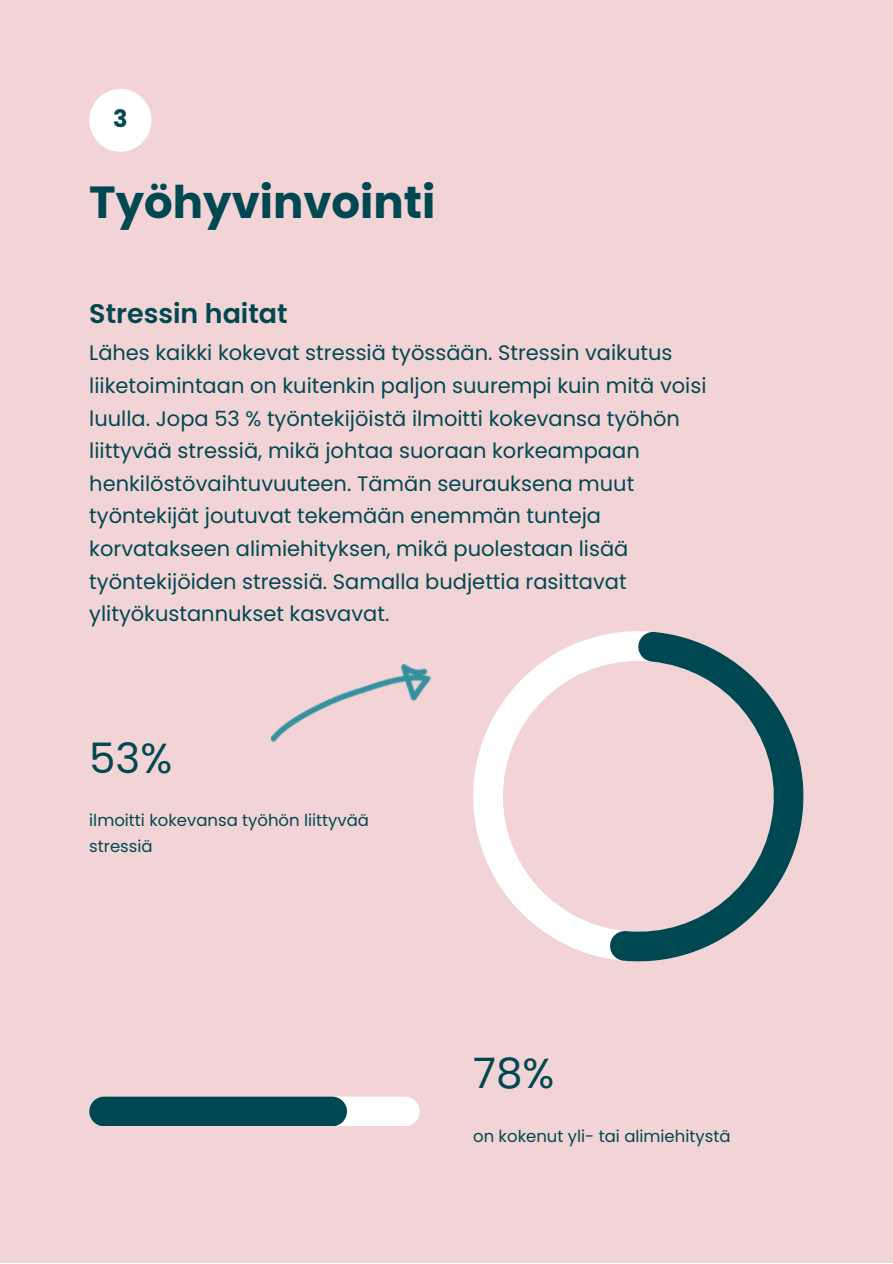
<style>
.page{position:relative;width:893px;height:1264px;background:#fff}
.page>*{position:absolute;margin:0;border:0;box-sizing:border-box;transform-origin:0 0}
.t1{font:700 45px "Poppins";color:#004851}
.t2{font:42px "Poppins";color:#004851}
.t3{font:600 27px "Poppins";color:#004851}
.t4{font:700 24px "Poppins";color:#004851}
.t5{font:21px/32.5px "Poppins";color:#004851}
.t6{font:16.5px/25.8px "Poppins";color:#004851}
</style>
<div class="page">
<div style="left:0;top:0;width:892px;height:1262px;background:#f2d4d7"></div>
<div style="left:89px;top:89px;width:62px;height:63px;background:#fff;border-radius:50%"></div>
<svg style="left:473px;top:634px;width:136px;height:325px"></svg>
<svg style="left:609px;top:631px;width:194px;height:330px"></svg>
<img style="left:270px;top:663px;width:162px;height:79px">
<div style="left:89px;top:1096px;width:330px;height:30px;background:#fff;border-radius:15px"></div>
<div style="left:89px;top:1096px;width:258px;height:30px;background:#004851;border-radius:15px"></div>
<p class="t4" style="left:113px;top:102px;width:16px">3</p>
<p class="t1" style="left:89px;top:171px;width:347px">Työhyvinvointi</p>
<p class="t3" style="left:89px;top:295px;width:200px">Stressin haitat</p>
<p class="t5" style="left:89px;top:337px;width:618px">Lähes kaikki kokevat stressiä työssään. Stressin vaikutus liiketoimintaan on kuitenkin paljon suurempi kuin mitä voisi luulla. Jopa 53 % työntekijöistä ilmoitti kokevansa työhön liittyvää stressiä, mikä johtaa suoraan korkeampaan henkilöstövaihtuvuuteen. Tämän seurauksena muut työntekijät joutuvat tekemään enemmän tunteja korvatakseen alimiehityksen, mikä puolestaan lisää työntekijöiden stressiä. Samalla budjettia rasittavat ylityökustannukset kasvavat.</p>
<p class="t2" style="left:89px;top:729px;width:84px">53%</p>
<p class="t6" style="left:89px;top:807px;width:281px">ilmoitti kokevansa työhön liittyvää stressiä</p>
<p class="t2" style="left:473px;top:1044px;width:83px">78%</p>
<p class="t6" style="left:473px;top:1122px;width:259px">on kokenut yli- tai alimiehitystä</p>
</div>
